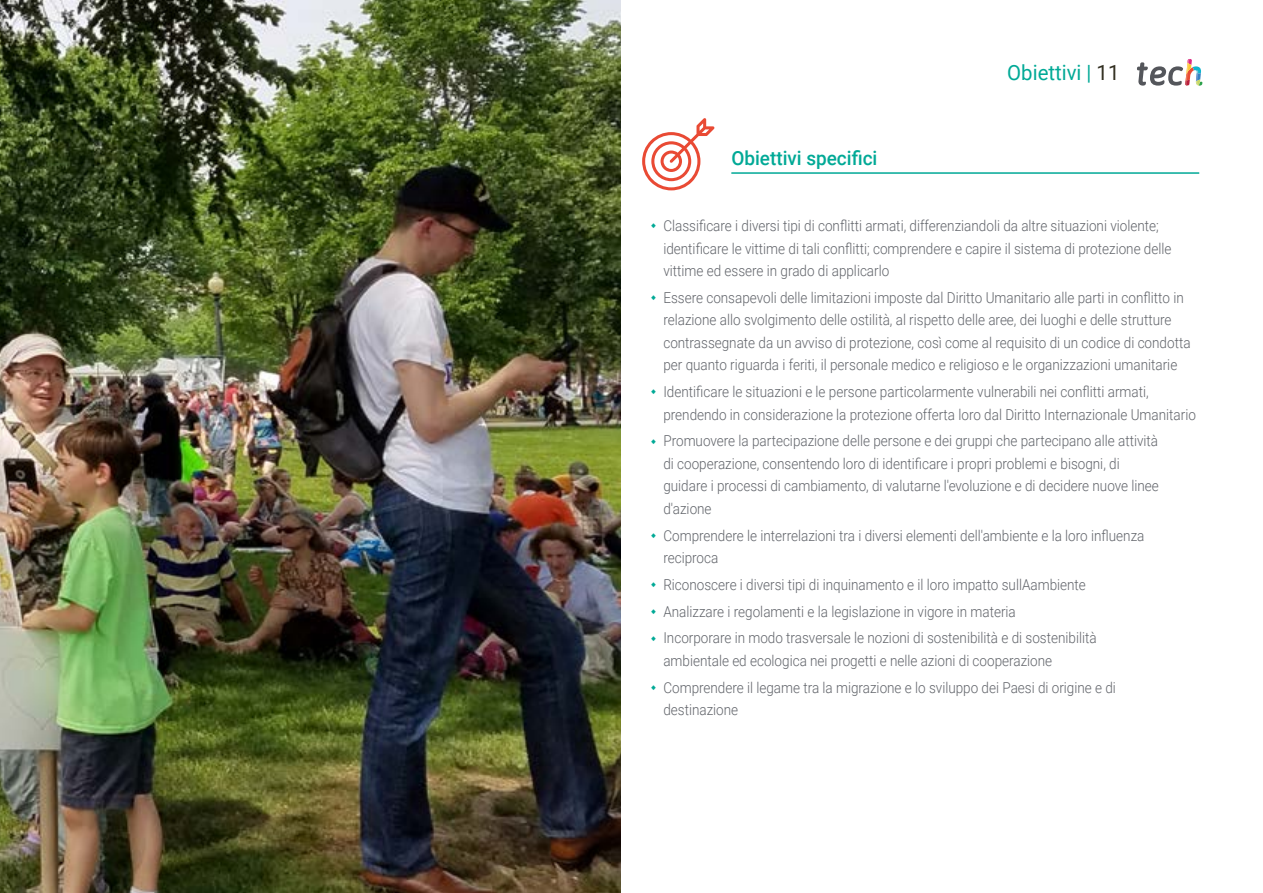
<style>
.page{position:relative;width:1263px;height:893px;background:#fff}
.page>*{position:absolute;margin:0;border:0;box-sizing:border-box;transform-origin:0 0}
.t1{font:21px "Roboto";color:#00a996}
.t2{font:500 19.5px "Roboto";color:#00a996}
.t3{font:300 15px/22.5px "Roboto";color:#61646a;scale:.9 1}
.s1{color:#312e20}
</style>
<div class="page">
<img style="left:0;top:0;width:621px;height:893px">
<svg style="left:1137px;top:59px;width:65px;height:27px"></svg>
<svg style="left:642px;top:118px;width:72px;height:72px"></svg>
<hr style="left:731px;top:173px;width:468px;height:1px;background:#00a996">
<h2 class="t2" style="left:731px;top:144px;width:147px">Obiettivi specifici</h2>
<h1 class="t1" style="left:1007px;top:57px;width:114px">Obiettivi | <span class="s1">11</span></h1>
<p class="t3" style="left:663px;top:214px;width:566px">Classificare i diversi tipi di conflitti armati, differenziandoli da altre situazioni violente; identificare le vittime di tali conflitti; comprendere e capire il sistema di protezione delle vittime ed essere in grado di applicarlo</p>
<p class="t3" style="left:663px;top:286px;width:587px">Essere consapevoli delle limitazioni imposte dal Diritto Umanitario alle parti in conflitto in relazione allo svolgimento delle ostilità, al rispetto delle aree, dei luoghi e delle strutture contrassegnate da un avviso di protezione, così come al requisito di un codice di condotta per quanto riguarda i feriti, il personale medico e religioso e le organizzazioni umanitarie</p>
<p class="t3" style="left:663px;top:380px;width:593px">Identificare le situazioni e le persone particolarmente vulnerabili nei conflitti armati, prendendo in considerazione la protezione offerta loro dal Diritto Internazionale Umanitario</p>
<p class="t3" style="left:663px;top:429px;width:552px">Promuovere la partecipazione delle persone e dei gruppi che partecipano alle attività di cooperazione, consentendo loro di identificare i propri problemi e bisogni, di guidare i processi di cambiamento, di valutarne l'evoluzione e di decidere nuove linee d'azione</p>
<p class="t3" style="left:663px;top:523px;width:536px">Comprendere le interrelazioni tra i diversi elementi dell'ambiente e la loro influenza reciproca</p>
<p class="t3" style="left:663px;top:571px;width:483px;line-height:26.7px">Riconoscere i diversi tipi di inquinamento e il loro impatto sullAambiente<br>Analizzare i regolamenti e la legislazione in vigore in materia<br>Incorporare in modo trasversale le nozioni di sostenibilità e di sostenibilità</p>
<p class="t3" style="left:663px;top:647px;width:504px;line-height:26.7px">ambientale ed ecologica nei progetti e nelle azioni di cooperazione<br>Comprendere il legame tra la migrazione e lo sviluppo dei Paesi di origine e di</p>
<p class="t3" style="left:663px;top:698px;width:85px">destinazione</p>
</div>
